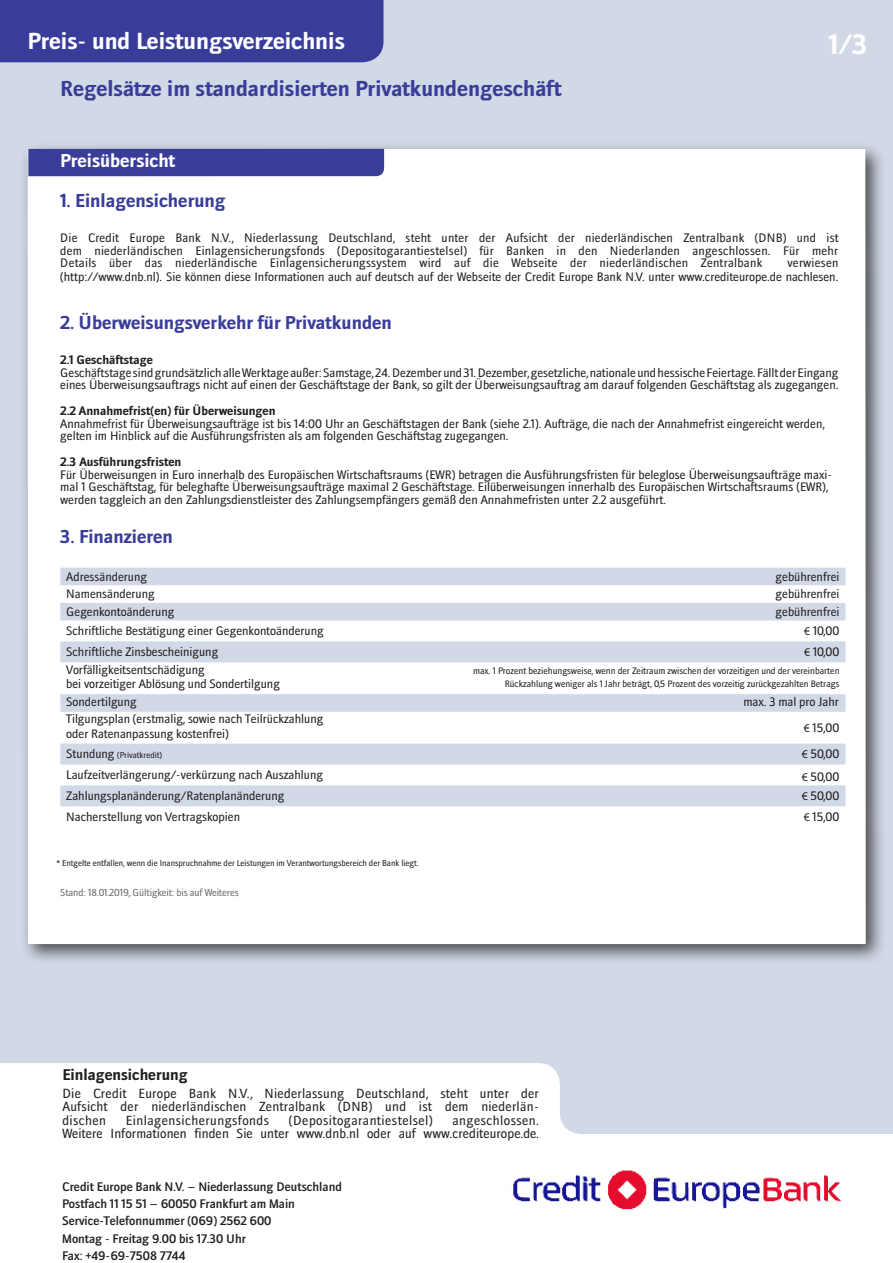
<style>
.page{position:relative;width:893px;height:1263px;background:#d1d9e7}
.page>*{position:absolute;margin:0;border:0;box-sizing:border-box;transform-origin:0 0}
.t1{font:700 27px "Doradani Rg";color:#fff}
.t2{font:700 22.5px "Doradani Rg";color:#fff}
.t3{font:700 21px "Doradani Rg";color:#393d99}
.t4{font:700 18px "Doradani Rg";color:#393d99}
.t5{font:700 18px "Doradani Rg";color:#fff}
.t6{font:700 15px "Doradani Rg";color:#231f20}
.t7{font:12.75px/13.5px "Doradani Rg";letter-spacing:.02em;color:#231f20;text-align:justify}
.t8{font:12px/17.2px "Doradani Sb";color:#231f20}
.t9{font:11.85px/12.8px "Doradani Rg";color:#231f20}
.t10{font:700 11.85px "Doradani Rg";color:#231f20}
.t11{font:9.75px "Doradani Rg";letter-spacing:-.01em;color:#6c6d70}
.t12{font:9px/12.8px "Doradani Rg";color:#231f20;text-align:right}
.t13{font:8.25px "Doradani Rg";color:#231f20}
.s1{font-family:"Myriad Pro"}
.s2{font-size:11.85px}
</style>
<div class="page">
<div style="left:20px;top:141px;width:866px;height:824px;background:#231f20;opacity:.75"></div>
<div style="left:28px;top:149px;width:838px;height:795px;background:#fff"></div>
<div style="left:0;top:0;width:384px;height:62px;background:#393d99"></div>
<div style="left:28px;top:149px;width:356px;height:27px;background:#393d99"></div>
<svg style="left:0;top:1063px;width:893px;height:200px;fill:#fff"></svg>
<img style="left:484px;top:1134px;width:387px;height:111px">
<svg style="left:60px;top:568px;width:785px;height:238px"></svg>
<p class="t2" style="left:28px;top:28px;width:319px">Preis- und Leistungsverzeichnis</p>
<p class="t3" style="left:60px;top:77px;width:503px">Regelsätze im standardisierten Privatkundengeschäft</p>
<p class="t5" style="left:60px;top:150px;width:116px">Preisübersicht</p>
<p class="t1" style="left:828px;top:28px;width:41px">1/3</p>
<p class="t4" style="left:60px;top:190px;width:167px">1. Einlagensicherung</p>
<p class="t9" style="left:60px;top:231px;width:780px;text-align:justify">Die Credit Europe Bank N.V., Niederlassung Deutschland, steht unter der Aufsicht der niederländischen Zentralbank (DNB) und ist dem niederländischen Einlagensicherungsfonds (Depositogarantiestelsel) für Banken in den Niederlanden angeschlossen. Für mehr Details über das niederländische Einlagensicherungssystem wird auf die Webseite der niederländischen Zentralbank</p>
<p class="t9" style="left:60px;top:256px;width:780px;line-height:13.5px;text-align:right">verwiesen<br>(http://www.dnb.nl). Sie können diese Informationen auch auf deutsch auf der Webseite der Credit Europe Bank N.V. unter www.crediteurope.de nachlesen.</p>
<p class="t4" style="left:60px;top:312px;width:333px">2. Überweisungsverkehr für Privatkunden</p>
<p class="t10" style="left:60px;top:353px;width:94px">2.1 Geschäftstage</p>
<p class="t9" style="left:60px;top:366px;width:780px">Geschäftstage sind grundsätzlich alle Werktage außer: Samstage, 24. Dezember und 31. Dezember, gesetzliche, nationale und hessische Feiertage. Fällt der Eingang eines Überweisungsauftrags nicht auf einen der Geschäftstage der Bank, so gilt der Überweisungsauftrag am darauf folgenden Geschäftstag als zugegangen.</p>
<p class="t10" style="left:60px;top:404px;width:217px">2.2 Annahmefrist(en) für Überweisungen</p>
<p class="t9" style="left:60px;top:417px;width:766px">Annahmefrist für Überweisungsaufträge ist bis 14:00 Uhr an Geschäftstagen der Bank (siehe 2.1). Aufträge, die nach der Annahmefrist eingereicht werden, gelten im Hinblick auf die Ausführungsfristen als am folgenden Geschäftstag zugegangen.</p>
<p class="t10" style="left:60px;top:455px;width:123px">2.3 Ausführungsfristen</p>
<p class="t9" style="left:60px;top:468px;width:773px">Für Überweisungen in Euro innerhalb des Europäischen Wirtschaftsraums (EWR) betragen die Ausführungsfristen für beleglose Überweisungsaufträge maxi&shy;mal 1 Geschäftstag, für beleghafte Überweisungsaufträge maximal 2 Geschäftstage. Eilüberweisungen innerhalb des Europäischen Wirtschaftsraums (EWR), werden taggleich an den Zahlungsdienstleister des Zahlungsempfängers gemäß den Annahmefristen unter 2.2 ausgeführt.</p>
<p class="t4" style="left:60px;top:526px;width:114px">3. Finanzieren</p>
<p class="t9" style="left:66px;top:570px;width:82px">Adressänderung</p>
<p class="t9" style="left:776px;top:570px;width:65px">gebührenfrei</p>
<p class="t9" style="left:66px;top:588px;width:90px">Namensänderung</p>
<p class="t9" style="left:776px;top:588px;width:65px">gebührenfrei</p>
<p class="t9" style="left:66px;top:605px;width:109px">Gegenkontoänderung</p>
<p class="t9" style="left:776px;top:605px;width:65px">gebührenfrei</p>
<p class="t9" style="left:66px;top:625px;width:259px">Schriftliche Bestätigung einer Gegenkontoänderung</p>
<p class="t9" style="left:804px;top:625px;width:37px"><span class="s1">€</span> 10,00</p>
<p class="t9" style="left:66px;top:645px;width:153px">Schriftliche Zinsbescheinigung</p>
<p class="t9" style="left:804px;top:646px;width:37px"><span class="s1">€</span> 10,00</p>
<p class="t9" style="left:66px;top:662px;width:215px;line-height:14.2px">Vorfälligkeitsentschädigung<br>bei vorzeitiger Ablösung und Sondertilgung</p>
<p class="t12" style="left:473px;top:664px;width:368px">max. 1 Prozent beziehungsweise, wenn der Zeitraum zwischen der vorzeitigen und der vereinbarten<br>Rückzahlung weniger als 1 Jahr beträgt, 0,5 Prozent des vorzeitig zurückgezahlten Betrags</p>
<p class="t9" style="left:66px;top:695px;width:72px">Sondertilgung</p>
<p class="t9" style="left:743px;top:695px;width:97px">max. 3 mal pro Jahr</p>
<p class="t9" style="left:66px;top:712px;width:259px;line-height:14.2px">Tilgungsplan (erstmalig, sowie nach Teilrückzahlung oder Ratenanpassung kostenfrei)</p>
<p class="t9" style="left:804px;top:721px;width:37px"><span class="s1">€</span> 15,00</p>
<p class="t13" style="left:66px;top:750px;width:97px"><span class="s2">Stundung</span> (Privatkredit)</p>
<p class="t9" style="left:802px;top:748px;width:39px"><span class="s1">€</span> 50,00</p>
<p class="t9" style="left:66px;top:769px;width:258px">Laufzeitverlängerung/-verkürzung nach Auszahlung</p>
<p class="t9" style="left:802px;top:770px;width:39px"><span class="s1">€</span> 50,00</p>
<p class="t9" style="left:66px;top:789px;width:220px">Zahlungsplanänderung/Ratenplanänderung</p>
<p class="t9" style="left:802px;top:790px;width:39px"><span class="s1">€</span> 50,00</p>
<p class="t9" style="left:66px;top:810px;width:175px">Nacherstellung von Vertragskopien</p>
<p class="t9" style="left:804px;top:810px;width:37px"><span class="s1">€</span> 15,00</p>
<p class="t13" style="left:56px;top:858px;width:364px">* Entgelte entfallen, wenn die Inanspruchnahme der Leistungen im Verantwortungsbereich der Bank liegt.</p>
<p class="t11" style="left:60px;top:886px;width:180px">Stand: 18.01.2019, Gültigkeit: bis auf Weiteres</p>
<p class="t6" style="left:62px;top:1066px;width:127px">Einlagensicherung</p>
<p class="t7" style="left:62px;top:1086px;width:478px">Die Credit Europe Bank N.V., Niederlassung Deutschland, steht unter der Aufsicht der niederländischen Zentralbank (DNB) und ist dem niederlän&shy;dischen</p>
<p class="t7" style="left:126px;top:1113px;width:145px">Einlagensicherungsfonds</p>
<p class="t7" style="left:289px;top:1113px;width:145px">(Depositogarantiestelsel)</p>
<p class="t7" style="left:62px;top:1113px;width:478px;text-align:right">angeschlossen.<br>Weitere Informationen finden Sie unter www.dnb.nl oder auf www.crediteurope.de.</p>
<p class="t8" style="left:62px;top:1178px;width:281px">Credit Europe Bank N.V. – Niederlassung Deutschland</p>
<p class="t8" style="left:62px;top:1195px;width:234px">Postfach 11 15 51 – 60050 Frankfurt am Main<br>Service-Telefonnummer (069) 2562 600</p>
<p class="t8" style="left:62px;top:1229px;width:185px">Montag - Freitag 9.00 bis 17.30 Uhr</p>
<p class="t8" style="left:62px;top:1247px;width:125px">Fax: +49-69-7508 7744</p>
</div>
